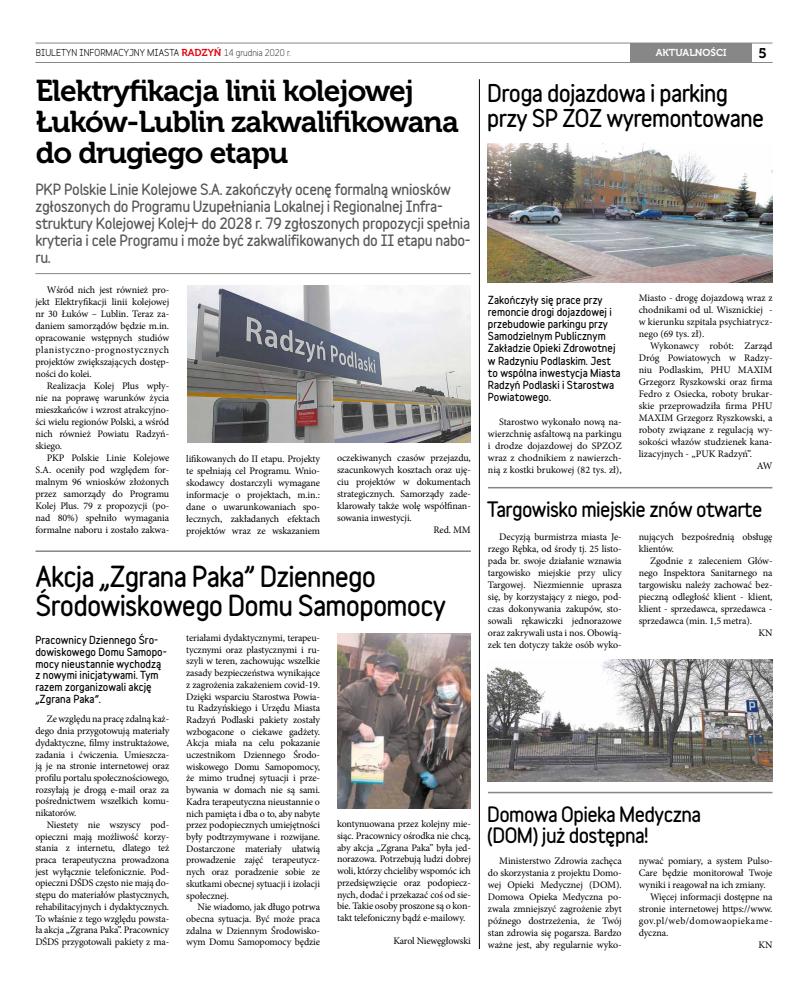
<style>
.page{position:relative;width:808px;height:993px;background:#fff}
.page>*{position:absolute;margin:0;border:0;box-sizing:border-box;transform-origin:0 0}
.t1{font:30px/31px "Museo 700";letter-spacing:-.03em;color:#000}
.t2{font:900 26px/29px "Variable";letter-spacing:-.03em;color:#000}
.t3{font:900 22px/25px "Variable";letter-spacing:-.03em;color:#000}
.t4{font:900 19px/21px "Variable";letter-spacing:-.03em;color:#000}
.t5{font:900 14px/17px "Variable";letter-spacing:-.02em;color:#575756}
.t6{font:14px "Museo 700";color:#000}
.t7{font:10px/11.7px "Minion Pro";letter-spacing:-.01em;color:#000;text-align:justify}
.t8{font:900 10px/12px "Variable";color:#000}
.t9{font:10px "Minion Pro";letter-spacing:.04em;color:#000}
.t10{font:10px "Museo 700";color:#fff}
.t11{font:700 9px "Variable";color:#000}
.s1{font-family:"Museo 700";font-weight:400;font-size:10px;color:#e30613}
.s2{font-weight:400}
</style>
<div class="page">
<hr style="left:35px;top:43px;width:737px;height:1px;background:#878787">
<div style="left:631px;top:43px;width:121px;height:19px;background:#878787"></div>
<hr style="left:35px;top:62px;width:737px;height:1px;background:#878787">
<hr style="left:36px;top:550px;width:435px;height:1px;background:#878787">
<hr style="left:488px;top:791px;width:284px;height:2px;background:#878787">
<hr style="left:488px;top:487px;width:284px;height:1px;background:#878787">
<hr style="left:35px;top:273px;width:436px;height:1px;background:#878787">
<img style="left:488px;top:143px;width:284px;height:139px">
<img style="left:487px;top:659px;width:285px;height:122px">
<img style="left:187px;top:285px;width:284px;height:157px">
<img style="left:337px;top:633px;width:134px;height:175px">
<hr style="left:479px;top:79px;width:1px;height:869px;background:#000">
<p class="t11" style="left:36px;top:45px;width:256px">BIULETYN INFORMACYJNY MIASTA <span class="s1">RADZYŃ</span> <span class="s2">14 grudnia 2020 r.</span></p>
<h1 class="t1" style="left:36px;top:75px;width:424px">Elektryfikacja linii kolejowej<br>Łuków-Lublin zakwalifikowana do drugiego etapu</h1>
<p class="t5" style="left:35px;top:180px;width:437px">PKP Polskie Linie Kolejowe S.A. zakończyły ocenę formalną wniosków zgłoszonych do Programu Uzupełniania Lokalnej i Regionalnej Infra&shy;struktury Kolejowej Kolej+ do 2028 r. 79 zgłoszonych propozycji spełnia kryteria i cele Programu i może być zakwalifikowanych do II etapu nabo&shy;ru.</p>
<p class="t7" style="left:35px;top:283px;width:135px;line-height:12px;text-indent:11px">Wśród nich jest również pro&shy;jekt Elektryfikacji linii kolejowej nr 30 Łuków – Lublin. Teraz za&shy;daniem samorządów będzie m.in. opracowanie wstępnych studiów planistyczno-prognostycznych projektów zwiększających dostęp&shy;ności do kolei.</p>
<p class="t7" style="left:35px;top:379px;width:135px;line-height:12px;text-indent:11px">Realizacja Kolej Plus wpły&shy;nie na poprawę warunków życia mieszkańców i wzrost atrakcyjno&shy;ści wielu regionów Polski, a wśród nich również Powiatu Radzyń&shy;skiego.</p>
<p class="t7" style="left:35px;top:451px;width:135px;line-height:12px;text-indent:11px">PKP Polskie Linie Kolejowe S.A. oceniły pod względem for&shy;malnym 96 wniosków złożonych przez samorządy do Programu Kolej Plus. 79 z propozycji (po&shy;nad 80%) spełniło wymagania formalne naboru i zostało zakwa-</p>
<p class="t7" style="left:186px;top:452px;width:135px;line-height:12px">lifikowanych do II etapu. Projekty te spełniają cel Programu. Wnio&shy;skodawcy dostarczyli wymagane informacje o projektach, m.in.: dane o uwarunkowaniach spo&shy;łecznych, zakładanych efektach projektów wraz ze wskazaniem</p>
<p class="t7" style="left:337px;top:452px;width:135px">oczekiwanych czasów przejazdu,</p>
<p class="t7" style="left:337px;top:464px;width:135px">szacunkowych kosztach oraz uję-</p>
<p class="t7" style="left:337px;top:476px;width:135px">ciu projektów w dokumentach</p>
<p class="t7" style="left:337px;top:488px;width:135px">strategicznych. Samorządy zade-</p>
<p class="t7" style="left:337px;top:500px;width:135px">klarowały także wolę współfinan-</p>
<p class="t7" style="left:337px;top:512px;width:76px">sowania inwestycji.</p>
<p class="t7" style="left:433px;top:524px;width:39px">Red. MM</p>
<h2 class="t2" style="left:36px;top:561px;width:412px">Akcja „Zgrana Paka” Dziennego<br>Środowiskowego Domu Samopomocy</h2>
<p class="t8" style="left:35px;top:634px;width:133px;line-height:11.7px">Pracownicy Dziennego Śro&shy;dowiskowego Domu Samopo&shy;mocy nieustannie wychodzą z nowymi inicjatywami. Tym razem zorganizowali akcję „Zgrana Paka”.</p>
<p class="t7" style="left:35px;top:713px;width:135px;text-indent:11px">Ze względu na pracę zdalną każ&shy;dego dnia przygotowują materiały dydaktyczne, filmy instruktażowe, zadania i ćwiczenia. Umieszcza&shy;ją je na stronie internetowej oraz profilu portalu społecznościowego, rozsyłają je drogą e-mail oraz za pośrednictwem wszelkich komu&shy;nikatorów.</p>
<p class="t7" style="left:35px;top:818px;width:135px;text-indent:11px">Niestety nie wszyscy pod&shy;opieczni mają możliwość korzy&shy;stania z internetu, dlatego też praca terapeutyczna prowadzona jest wyłącznie telefonicznie. Pod&shy;opieczni DŚDS często nie mają do&shy;stępu do materiałów plastycznych, rehabilitacyjnych i dydaktycznych.<br>To właśnie z tego względu powsta&shy;ła akcja „Zgrana Paka”. Pracownicy DŚDS przygotowali pakiety z ma-</p>
<p class="t7" style="left:186px;top:631px;width:135px">teriałami dydaktycznymi, terapeu&shy;tycznymi oraz plastycznymi i ru&shy;szyli w teren, zachowując wszelkie zasady bezpieczeństwa wynikające z zagrożenia zakażeniem covid-19.<br>Dzięki wsparciu Starostwa Powia&shy;tu Radzyńskiego i Urzędu Miasta Radzyń Podlaski pakiety zostały wzbogacone o ciekawe gadżety.<br>Akcja miała na celu pokazanie uczestnikom Dziennego Środo&shy;wiskowego Domu Samopomocy, że mimo trudnej sytuacji i prze&shy;bywania w domach nie są sami.<br>Kadra terapeutyczna nieustannie o nich pamięta i dba o to, aby nabyte przez podopiecznych umiejętności były podtrzymywane i rozwijane.<br>Dostarczone materiały ułatwią prowadzenie zajęć terapeutycz&shy;nych oraz poradzenie sobie ze skutkami obecnej sytuacji i izolacji społecznej.</p>
<p class="t7" style="left:186px;top:901px;width:135px;text-indent:11px">Nie wiadomo, jak długo potrwa obecna sytuacja. Być może praca zdalna w Dziennym Środowisko&shy;wym Domu Samopomocy będzie</p>
<p class="t7" style="left:337px;top:818px;width:135px">kontynuowana przez kolejny mie&shy;siąc. Pracownicy ośrodka nie chcą, aby akcja „Zgrana Paka” była jed&shy;norazowa. Potrzebują ludzi dobrej woli, którzy chcieliby wspomóc ich przedsięwzięcie oraz podopiecz&shy;nych, dodać i przekazać coś od sie&shy;bie. Takie osoby proszone są o kon&shy;takt telefoniczny bądź e-mailowy.</p>
<p class="t7" style="left:393px;top:935px;width:79px">Karol Niewęgłowski</p>
<p class="t10" style="left:656px;top:47px;width:72px">AKTUALNOŚCI</p>
<h3 class="t6" style="left:758px;top:45px;width:10px">5</h3>
<h3 class="t3" style="left:487px;top:80px;width:278px">Droga dojazdowa i parking przy SP ZOZ wyremontowane</h3>
<p class="t8" style="left:488px;top:294px;width:134px">Zakończyły się prace przy remoncie drogi dojazdowej i przebudowie parkingu przy<br>Samodzielnym Publicznym<br>Zakładzie Opieki Zdrowotnej w Radzyniu Podlaskim. Jest to wspólna inwestycja Miasta<br>Radzyń Podlaski i Starostwa<br>Powiatowego.</p>
<p class="t7" style="left:488px;top:415px;width:135px;line-height:12px;text-indent:11px">Starostwo wykonało nową na&shy;wierzchnię asfaltową na parkingu i drodze dojazdowej do SPZOZ wraz z chodnikiem z nawierzch&shy;nią z kostki brukowej (82 tys. zł),</p>
<p class="t7" style="left:639px;top:292px;width:135px;line-height:12px">Miasto - drogę dojazdową wraz z chodnikami od ul. Wisznickiej - w kierunku szpitala psychiatrycz&shy;nego (69 tys. zł).</p>
<p class="t7" style="left:650px;top:340px;width:124px">Wykonawcy robót: Zarząd</p>
<p class="t7" style="left:639px;top:352px;width:135px">Dróg Powiatowych w Radzy-</p>
<p class="t7" style="left:639px;top:364px;width:135px">niu Podlaskim, PHU MAXIM</p>
<p class="t7" style="left:639px;top:376px;width:135px">Grzegorz Ryszkowski oraz firma</p>
<p class="t7" style="left:639px;top:388px;width:135px">Fedro z Osiecka, roboty brukar-</p>
<p class="t7" style="left:639px;top:400px;width:135px">skie przeprowadziła firma PHU</p>
<p class="t7" style="left:639px;top:412px;width:135px">MAXIM Grzegorz Ryszkowski, a</p>
<p class="t7" style="left:639px;top:424px;width:135px">roboty związane z regulacją wy-</p>
<p class="t7" style="left:639px;top:436px;width:135px">sokości włazów studzienek kana-</p>
<p class="t7" style="left:639px;top:448px;width:115px">lizacyjnych - „PUK Radzyń”.</p>
<p class="t7" style="left:757px;top:460px;width:17px">AW</p>
<h3 class="t4" style="left:487px;top:498px;width:277px">Targowisko miejskie znów otwarte</h3>
<p class="t7" style="left:488px;top:530px;width:135px;line-height:12px;text-indent:11px">Decyzją burmistrza miasta Je&shy;rzego Rębka, od środy tj. 25 listo&shy;pada br. swoje działanie wznawia targowisko miejskie przy ulicy Targowej. Niezmiennie uprasza się, by korzystający z niego, pod&shy;czas dokonywania zakupów, sto&shy;sowali rękawiczki jednorazowe oraz zakrywali usta i nos. Obowią&shy;zek ten dotyczy także osób wyko-</p>
<p class="t7" style="left:639px;top:530px;width:135px;line-height:12px">nujących bezpośrednią obsługę klientów.</p>
<p class="t7" style="left:650px;top:554px;width:124px">Zgodnie z zaleceniem Głów-</p>
<p class="t7" style="left:639px;top:566px;width:135px">nego Inspektora Sanitarnego na</p>
<p class="t7" style="left:639px;top:578px;width:135px">targowisku należy zachować bez-</p>
<p class="t7" style="left:639px;top:590px;width:135px">pieczną odległość klient - klient,</p>
<p class="t7" style="left:639px;top:602px;width:135px">klient - sprzedawca, sprzedawca -</p>
<p class="t7" style="left:639px;top:614px;width:115px">sprzedawca (min. 1,5 metra).</p>
<p class="t7" style="left:758px;top:626px;width:16px">KN</p>
<h3 class="t4" style="left:487px;top:802px;width:216px">Domowa Opieka Medyczna (DOM) już dostępna!</h3>
<p class="t7" style="left:488px;top:854px;width:135px;line-height:12px;text-indent:11px">Ministerstwo Zdrowia zachęca do skorzystania z projektu Domo&shy;wej Opieki Medycznej (DOM).<br>Domowa Opieka Medyczna po&shy;zwala zmniejszyć zagrożenie zbyt późnego dostrzeżenia, że Twój stan zdrowia się pogarsza. Bardzo ważne jest, aby regularnie wyko-</p>
<p class="t7" style="left:639px;top:854px;width:135px">nywać pomiary, a system Pulso-</p>
<p class="t7" style="left:639px;top:866px;width:135px">Care będzie monitorował Twoje</p>
<p class="t7" style="left:639px;top:878px;width:128px">wyniki i reagował na ich zmiany.</p>
<p class="t7" style="left:650px;top:890px;width:124px">Więcej informacji dostępne na</p>
<p class="t7" style="left:639px;top:902px;width:135px">stronie internetowej https://www.</p>
<p class="t9" style="left:639px;top:913px;width:135px">gov.pl/web/domowaopiekame-</p>
<p class="t7" style="left:639px;top:926px;width:31px">dyczna.</p>
<p class="t7" style="left:758px;top:938px;width:16px">KN</p>
</div>
